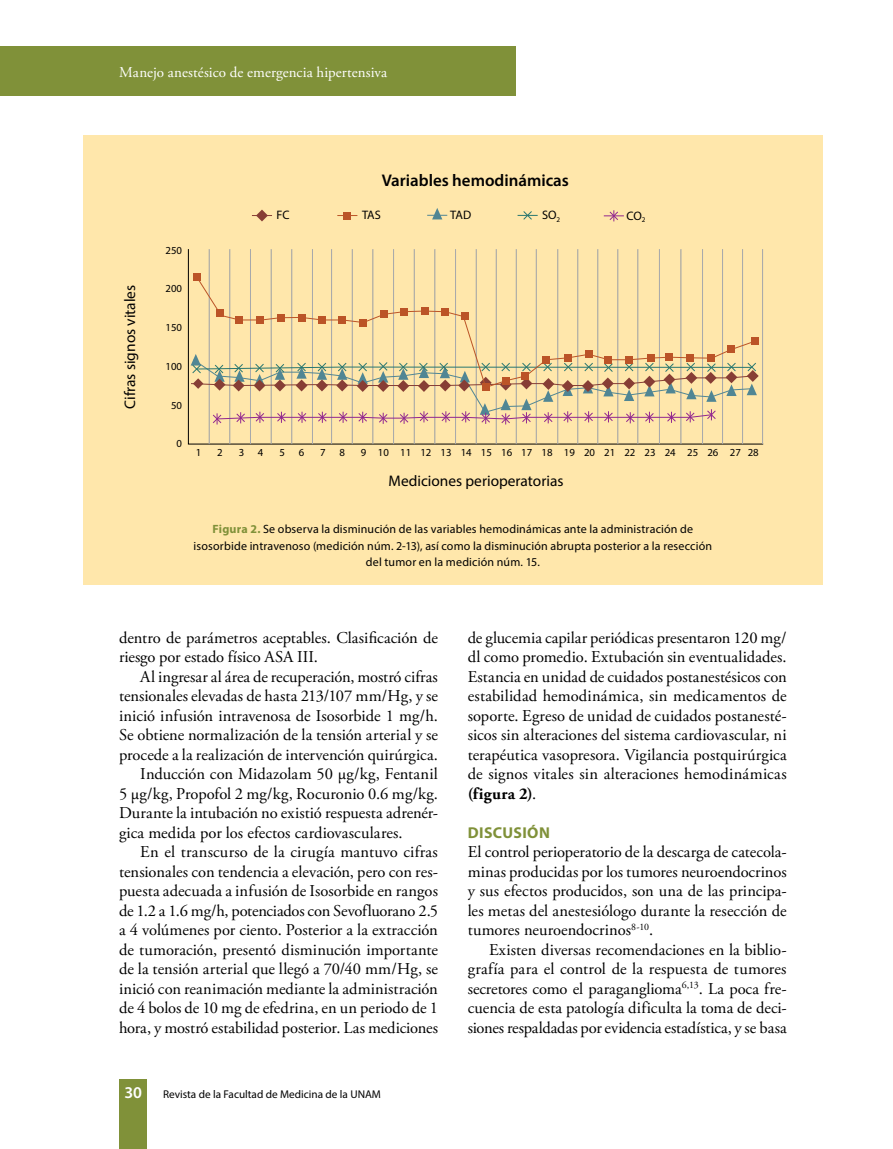
<style>
.page{position:relative;width:893px;height:1149px;background:#fff}
.page>*{position:absolute;margin:0;border:0;box-sizing:border-box;transform-origin:0 0}
.t1{font:600 16.95px "Myriad Pro";color:#000}
.t2{font:16.5px/19.5px "Adobe Garamond Pro";color:#000;text-align:justify}
.t3{font:16.5px "Adobe Garamond Pro";letter-spacing:.02em;color:#000}
.t4{font:600 16.5px "Myriad Pro";color:#fff}
.t5{font:700 15.75px "Myriad Pro";letter-spacing:.025em;color:#809139}
.t6{font:15.3px "Myriad Pro";color:#000}
.t7{font:15px "Adobe Garamond Pro";letter-spacing:.005em;color:#fff}
.t8{font:12.3px "Myriad Pro";color:#000}
.t9{font:12px/16.5px "Myriad Pro";letter-spacing:.01em;color:#000;text-align:center}
.t10{font:11.25px "Myriad Pro";color:#000}
.t11{font:10.8px "Myriad Pro";color:#000}
.s1{font-weight:700;color:#809139}
.s2{font-weight:700}
</style>
<div class="page">
<div style="left:119px;top:1079px;width:28px;height:69px;background:#809139"></div>
<div style="left:0;top:47px;width:516px;height:49px;background:#809139"></div>
<div style="left:83px;top:135px;width:740px;height:449px;background:#ffe7ab"></div>
<svg style="left:188px;top:249px;width:576px;height:196px"></svg>
<hr style="left:209px;top:249px;width:1px;height:195px;background:#a7a9ac">
<hr style="left:229px;top:249px;width:1px;height:195px;background:#a7a9ac">
<hr style="left:250px;top:249px;width:1px;height:195px;background:#a7a9ac">
<hr style="left:271px;top:249px;width:1px;height:195px;background:#a7a9ac">
<hr style="left:291px;top:249px;width:1px;height:195px;background:#a7a9ac">
<hr style="left:312px;top:249px;width:1px;height:195px;background:#a7a9ac">
<hr style="left:331px;top:249px;width:1px;height:195px;background:#a7a9ac">
<hr style="left:352px;top:249px;width:1px;height:195px;background:#a7a9ac">
<hr style="left:372px;top:249px;width:1px;height:195px;background:#a7a9ac">
<hr style="left:393px;top:249px;width:1px;height:195px;background:#a7a9ac">
<hr style="left:414px;top:249px;width:1px;height:195px;background:#a7a9ac">
<hr style="left:434px;top:249px;width:1px;height:195px;background:#a7a9ac">
<hr style="left:455px;top:249px;width:1px;height:195px;background:#a7a9ac">
<hr style="left:476px;top:249px;width:1px;height:195px;background:#a7a9ac">
<hr style="left:496px;top:249px;width:1px;height:195px;background:#a7a9ac">
<hr style="left:516px;top:249px;width:1px;height:195px;background:#a7a9ac">
<hr style="left:536px;top:249px;width:1px;height:195px;background:#a7a9ac">
<hr style="left:557px;top:249px;width:1px;height:195px;background:#a7a9ac">
<hr style="left:577px;top:249px;width:1px;height:195px;background:#a7a9ac">
<hr style="left:597px;top:249px;width:1px;height:195px;background:#a7a9ac">
<hr style="left:617px;top:249px;width:1px;height:195px;background:#a7a9ac">
<hr style="left:637px;top:249px;width:1px;height:195px;background:#a7a9ac">
<hr style="left:659px;top:249px;width:1px;height:195px;background:#a7a9ac">
<hr style="left:680px;top:249px;width:1px;height:195px;background:#a7a9ac">
<hr style="left:702px;top:249px;width:1px;height:195px;background:#a7a9ac">
<hr style="left:722px;top:249px;width:1px;height:195px;background:#a7a9ac">
<hr style="left:742px;top:249px;width:1px;height:195px;background:#a7a9ac">
<hr style="left:762px;top:249px;width:1px;height:195px;background:#a7a9ac">
<svg style="left:195px;top:275px;width:561px;height:79px"></svg>
<svg style="left:190px;top:354px;width:569px;height:70px"></svg>
<div style="left:193px;top:273px;width:8px;height:7px;background:#bb5427"></div>
<div style="left:216px;top:309px;width:8px;height:8px;background:#bb5427"></div>
<div style="left:235px;top:316px;width:8px;height:8px;background:#bb5427"></div>
<div style="left:256px;top:316px;width:8px;height:8px;background:#bb5427"></div>
<div style="left:277px;top:314px;width:7px;height:7px;background:#bb5427"></div>
<div style="left:299px;top:314px;width:7px;height:7px;background:#bb5427"></div>
<div style="left:318px;top:316px;width:8px;height:8px;background:#bb5427"></div>
<div style="left:338px;top:316px;width:8px;height:8px;background:#bb5427"></div>
<div style="left:359px;top:319px;width:8px;height:8px;background:#bb5427"></div>
<div style="left:380px;top:310px;width:8px;height:8px;background:#bb5427"></div>
<div style="left:400px;top:308px;width:8px;height:7px;background:#bb5427"></div>
<div style="left:421px;top:307px;width:8px;height:8px;background:#bb5427"></div>
<div style="left:441px;top:308px;width:8px;height:7px;background:#bb5427"></div>
<div style="left:461px;top:312px;width:8px;height:8px;background:#bb5427"></div>
<div style="left:482px;top:383px;width:8px;height:8px;background:#bb5427"></div>
<div style="left:502px;top:376px;width:8px;height:8px;background:#bb5427"></div>
<div style="left:521px;top:372px;width:8px;height:8px;background:#bb5427"></div>
<div style="left:542px;top:356px;width:8px;height:7px;background:#bb5427"></div>
<div style="left:564px;top:354px;width:8px;height:8px;background:#bb5427"></div>
<div style="left:585px;top:350px;width:8px;height:8px;background:#bb5427"></div>
<div style="left:604px;top:356px;width:8px;height:7px;background:#bb5427"></div>
<div style="left:625px;top:356px;width:8px;height:7px;background:#bb5427"></div>
<div style="left:647px;top:354px;width:8px;height:8px;background:#bb5427"></div>
<div style="left:665px;top:353px;width:8px;height:8px;background:#bb5427"></div>
<div style="left:686px;top:354px;width:8px;height:8px;background:#bb5427"></div>
<div style="left:707px;top:354px;width:8px;height:8px;background:#bb5427"></div>
<div style="left:727px;top:345px;width:8px;height:8px;background:#bb5427"></div>
<div style="left:751px;top:337px;width:8px;height:8px;background:#bb5427"></div>
<svg style="left:252px;top:209px;width:20px;height:12px"></svg>
<div style="left:343px;top:211px;width:8px;height:8px;background:#bb5427"></div>
<svg style="left:337px;top:215px;width:20px;height:1px"></svg>
<svg style="left:427px;top:208px;width:20px;height:11px"></svg>
<svg style="left:518px;top:211px;width:20px;height:9px"></svg>
<svg style="left:604px;top:210px;width:20px;height:11px"></svg>
<p class="t7" style="left:119px;top:63px;width:270px">Manejo anestésico de emergencia hipertensiva</p>
<p class="t1" style="left:382px;top:170px;width:189px">Variables hemodinámicas</p>
<p class="t6" style="left:121px;top:409px;width:126px;rotate:-90deg">Cifras signos vitales</p>
<p class="t11" style="left:166px;top:243px;width:18px">250</p>
<p class="t11" style="left:166px;top:282px;width:18px">200</p>
<p class="t11" style="left:166px;top:321px;width:18px">150</p>
<p class="t11" style="left:166px;top:359px;width:18px">100</p>
<p class="t11" style="left:171px;top:398px;width:13px">50</p>
<p class="t11" style="left:177px;top:437px;width:7px">0</p>
<p class="t8" style="left:276px;top:208px;width:15px">FC</p>
<p class="t8" style="left:362px;top:208px;width:20px">TAS</p>
<p class="t8" style="left:450px;top:207px;width:22px">TAD</p>
<p class="t8" style="left:542px;top:208px;width:20px">SO<sub>2</sub></p>
<p class="t8" style="left:626px;top:208px;width:21px">CO<sub>2</sub></p>
<p class="t11" style="left:196px;top:446px;width:7px">1</p>
<p class="t11" style="left:217px;top:446px;width:7px">2</p>
<p class="t11" style="left:239px;top:446px;width:7px">3</p>
<p class="t11" style="left:258px;top:446px;width:7px">4</p>
<p class="t11" style="left:279px;top:446px;width:7px">5</p>
<p class="t11" style="left:299px;top:446px;width:7px">6</p>
<p class="t11" style="left:320px;top:446px;width:7px">7</p>
<p class="t11" style="left:339px;top:446px;width:7px">8</p>
<p class="t11" style="left:361px;top:446px;width:399px">9 10 11 12 13 14 15 16 17 18 19 20 21 22 23 24 25 26 27 28</p>
<p class="t6" style="left:389px;top:471px;width:176px">Mediciones perioperatorias</p>
<p class="t9" style="left:194px;top:520px;width:520px"><span class="s1">Figura 2.</span> Se observa la disminución de las variables hemodinámicas ante la administración de isosorbide intravenoso (medición núm. 2-13), así como la disminución abrupta posterior a la resección del tumor en la medición núm. 15.</p>
<p class="t2" style="left:119px;top:628px;width:320px">dentro de parámetros aceptables. Clasificación de riesgo por estado físico ASA III.</p>
<p class="t2" style="left:140px;top:667px;width:299px">Al ingresar al área de recuperación, mostró cifras</p>
<p class="t2" style="left:119px;top:686px;width:320px">tensionales elevadas de hasta 213/107 mm/Hg, y se</p>
<p class="t2" style="left:119px;top:706px;width:320px">inició infusión intravenosa de Isosorbide 1 mg/h.</p>
<p class="t2" style="left:119px;top:725px;width:320px">Se obtiene normalización de la tensión arterial y se</p>
<p class="t2" style="left:119px;top:745px;width:320px">procede a la realización de intervención quirúrgica.</p>
<p class="t2" style="left:140px;top:764px;width:299px">Inducción con Midazolam 50 µg/kg, Fentanil</p>
<p class="t3" style="left:119px;top:783px;width:320px">5 µg/kg, Propofol 2 mg/kg, Rocuronio 0.6 mg/kg.</p>
<p class="t2" style="left:119px;top:803px;width:320px">Durante la intubación no existió respuesta adrenér-</p>
<p class="t2" style="left:119px;top:823px;width:285px">gica medida por los efectos cardiovasculares.</p>
<p class="t2" style="left:140px;top:842px;width:299px">En el transcurso de la cirugía mantuvo cifras</p>
<p class="t2" style="left:119px;top:862px;width:320px">tensionales con tendencia a elevación, pero con res-</p>
<p class="t2" style="left:119px;top:881px;width:320px">puesta adecuada a infusión de Isosorbide en rangos</p>
<p class="t2" style="left:119px;top:901px;width:320px">de 1.2 a 1.6 mg/h, potenciados con Sevofluorano 2.5</p>
<p class="t2" style="left:119px;top:920px;width:320px">a 4 volúmenes por ciento. Posterior a la extracción</p>
<p class="t2" style="left:119px;top:940px;width:320px">de tumoración, presentó disminución importante</p>
<p class="t2" style="left:119px;top:959px;width:320px">de la tensión arterial que llegó a 70/40 mm/Hg, se</p>
<p class="t2" style="left:119px;top:979px;width:320px">inició con reanimación mediante la administración</p>
<p class="t2" style="left:119px;top:998px;width:321px">de 4 bolos de 10 mg de efedrina, en un periodo de 1</p>
<p class="t2" style="left:119px;top:1018px;width:320px">hora, y mostró estabilidad posterior. Las mediciones</p>
<p class="t4" style="left:124px;top:1081px;width:19px">30</p>
<p class="t10" style="left:163px;top:1086px;width:219px">Revista de la Facultad de Medicina de la UNAM</p>
<p class="t2" style="left:468px;top:628px;width:321px">de glucemia capilar periódicas presentaron 120 mg/ dl como promedio. Extubación sin eventualidades.<br>Estancia en unidad de cuidados postanestésicos con estabilidad hemodinámica, sin medicamentos de soporte. Egreso de unidad de cuidados postanesté&shy;sicos sin alteraciones del sistema cardiovascular, ni terapéutica vasopresora. Vigilancia postquirúrgica de signos vitales sin alteraciones hemodinámicas <span class="s2">(figura 2)</span>.</p>
<p class="t5" style="left:468px;top:821px;width:83px">DISCUSIÓN</p>
<p class="t2" style="left:468px;top:842px;width:320px">El control perioperatorio de la descarga de catecola&shy;minas producidas por los tumores neuroendocrinos y sus efectos producidos, son una de las principa&shy;les metas del anestesiólogo durante la resección de tumores neuroendocrinos<sup>8-10</sup>.</p>
<p class="t2" style="left:468px;top:940px;width:321px;text-indent:21px">Existen diversas recomendaciones en la biblio&shy;grafía para el control de la respuesta de tumores secretores como el paraganglioma<sup>6,13</sup>. La poca fre&shy;cuencia de esta patología dificulta la toma de deci&shy;siones respaldadas por evidencia estadística, y se basa</p>
</div>
